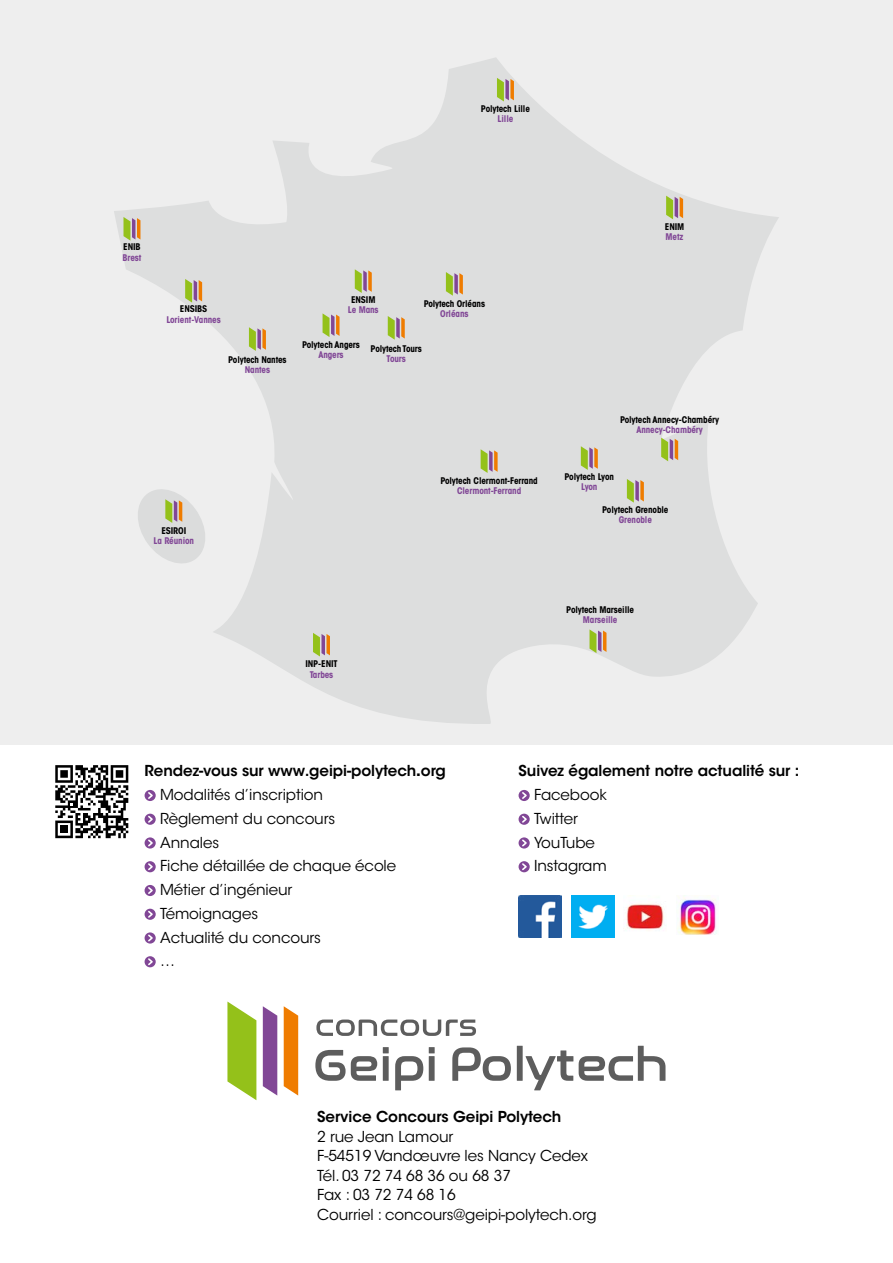
<style>
.page{position:relative;width:893px;height:1263px;background:#fff}
.page>*{position:absolute;margin:0;border:0;box-sizing:border-box;transform-origin:0 0}
.t1{font:15px/23.7px "ITC Avant Garde Std";letter-spacing:-.005em;color:#000}
.t2{font:600 15px "ITC Avant Garde Std";letter-spacing:-.005em;color:#000}
.t3{font:700 condensed 9.15px "ITC Avant Garde Std";letter-spacing:-.01em;color:#000}
.t4{font:700 condensed 9.15px "ITC Avant Garde Std";letter-spacing:-.01em;color:#814796}
.s1{font-weight:600}
.s2{font-weight:700;font-stretch:condensed}
.s3{font-weight:700}
</style>
<div class="page">
<div style="left:0;top:0;width:893px;height:744px;background:#eee"></div>
<svg style="left:114px;top:58px;width:665px;height:666px;fill:#dddede"></svg>
<svg style="left:55px;top:765px;width:73px;height:73px"></svg>
<div style="left:145px;top:790px;width:11px;height:11px;background:#814796;border-radius:50%"></div>
<svg style="left:147px;top:790px;width:7px;height:10px"></svg>
<div style="left:145px;top:814px;width:11px;height:11px;background:#814796;border-radius:50%"></div>
<svg style="left:147px;top:814px;width:7px;height:10px"></svg>
<div style="left:145px;top:837px;width:11px;height:11px;background:#814796;border-radius:50%"></div>
<svg style="left:147px;top:838px;width:7px;height:10px"></svg>
<div style="left:145px;top:861px;width:11px;height:11px;background:#814796;border-radius:50%"></div>
<svg style="left:147px;top:862px;width:7px;height:10px"></svg>
<div style="left:145px;top:885px;width:11px;height:11px;background:#814796;border-radius:50%"></div>
<svg style="left:147px;top:885px;width:7px;height:10px"></svg>
<div style="left:145px;top:909px;width:11px;height:11px;background:#814796;border-radius:50%"></div>
<svg style="left:147px;top:909px;width:7px;height:10px"></svg>
<div style="left:145px;top:932px;width:11px;height:11px;background:#814796;border-radius:50%"></div>
<svg style="left:147px;top:933px;width:7px;height:10px"></svg>
<div style="left:145px;top:956px;width:11px;height:11px;background:#814796;border-radius:50%"></div>
<svg style="left:147px;top:957px;width:7px;height:10px"></svg>
<svg style="left:316px;top:1019px;width:160px;height:17px"></svg>
<svg style="left:383px;top:1047px;width:6px;height:6px"></svg>
<svg style="left:429px;top:1047px;width:6px;height:6px"></svg>
<svg style="left:315px;top:1050px;width:62px;height:31px"></svg>
<div style="left:383px;top:1056px;width:6px;height:25px;background:#5d5d5d"></div>
<svg style="left:395px;top:1056px;width:28px;height:34px"></svg>
<div style="left:429px;top:1056px;width:6px;height:25px;background:#5d5d5d"></div>
<div style="left:517px;top:1046px;width:6px;height:35px;background:#5d5d5d"></div>
<svg style="left:526px;top:1050px;width:47px;height:40px"></svg>
<svg style="left:579px;top:1046px;width:86px;height:35px"></svg>
<svg style="left:452px;top:1047px;width:59px;height:34px"></svg>
<svg style="left:227px;top:1001px;width:29px;height:99px"></svg>
<svg style="left:263px;top:1006px;width:14px;height:89px"></svg>
<svg style="left:284px;top:1006px;width:14px;height:89px"></svg>
<svg style="left:589px;top:629px;width:17px;height:24px"></svg>
<svg style="left:313px;top:633px;width:17px;height:23px"></svg>
<svg style="left:134px;top:484px;width:75px;height:85px"></svg>
<svg style="left:249px;top:327px;width:17px;height:24px"></svg>
<svg style="left:323px;top:313px;width:17px;height:24px"></svg>
<svg style="left:388px;top:316px;width:17px;height:24px"></svg>
<svg style="left:481px;top:449px;width:17px;height:24px"></svg>
<svg style="left:123px;top:217px;width:17px;height:24px"></svg>
<svg style="left:446px;top:272px;width:17px;height:24px"></svg>
<svg style="left:627px;top:479px;width:17px;height:24px"></svg>
<svg style="left:661px;top:438px;width:17px;height:23px"></svg>
<svg style="left:355px;top:269px;width:17px;height:24px"></svg>
<svg style="left:666px;top:196px;width:17px;height:23px"></svg>
<svg style="left:497px;top:78px;width:17px;height:23px"></svg>
<svg style="left:581px;top:446px;width:17px;height:24px"></svg>
<svg style="left:185px;top:279px;width:17px;height:24px"></svg>
<div style="left:519px;top:790px;width:11px;height:11px;background:#814796;border-radius:50%"></div>
<svg style="left:521px;top:790px;width:7px;height:10px"></svg>
<div style="left:519px;top:814px;width:11px;height:11px;background:#814796;border-radius:50%"></div>
<svg style="left:521px;top:814px;width:7px;height:10px"></svg>
<div style="left:519px;top:837px;width:11px;height:11px;background:#814796;border-radius:50%"></div>
<svg style="left:521px;top:838px;width:7px;height:10px"></svg>
<div style="left:519px;top:861px;width:11px;height:11px;background:#814796;border-radius:50%"></div>
<svg style="left:521px;top:862px;width:7px;height:10px"></svg>
<img style="left:519px;top:895px;width:42px;height:43px">
<img style="left:572px;top:895px;width:42px;height:43px">
<img style="left:626px;top:895px;width:38px;height:35px">
<div style="left:676px;top:895px;width:42px;height:43px;background:linear-gradient(to right,#fff,#fff)"></div>
<img style="left:676px;top:895px;width:42px;height:39px">
<p class="t3" style="left:481px;top:103px;width:50px">Polytech Lille</p>
<p class="t4" style="left:497px;top:113px;width:17px">Lille</p>
<p class="t3" style="left:123px;top:241px;width:19px">ENIB</p>
<p class="t4" style="left:123px;top:251px;width:20px">Brest</p>
<p class="t3" style="left:180px;top:303px;width:29px">ENSIBS</p>
<p class="t4" style="left:166px;top:313px;width:56px">Lorient-Vannes</p>
<p class="t3" style="left:228px;top:353px;width:60px">Polytech Nantes</p>
<p class="t4" style="left:245px;top:364px;width:27px">Nantes</p>
<p class="t3" style="left:351px;top:293px;width:26px">ENSIM</p>
<p class="t4" style="left:348px;top:304px;width:32px">Le Mans</p>
<p class="t3" style="left:424px;top:297px;width:63px">Polytech Orléans</p>
<p class="t4" style="left:440px;top:308px;width:30px">Orléans</p>
<p class="t3" style="left:302px;top:338px;width:59px">Polytech Angers</p>
<p class="t4" style="left:318px;top:349px;width:27px">Angers</p>
<p class="t3" style="left:371px;top:342px;width:53px">Polytech Tours</p>
<p class="t4" style="left:387px;top:353px;width:21px">Tours</p>
<p class="t3" style="left:161px;top:525px;width:26px">ESIROI</p>
<p class="t4" style="left:153px;top:535px;width:42px">La Réunion</p>
<p class="t3" style="left:440px;top:475px;width:99px">Polytech Clermont-Ferrand</p>
<p class="t4" style="left:457px;top:485px;width:66px">Clermont-Ferrand</p>
<p class="t3" style="left:305px;top:658px;width:34px">INP-ENIT</p>
<p class="t4" style="left:310px;top:668px;width:25px">Tarbes</p>
<p class="t3" style="left:665px;top:221px;width:21px">ENIM</p>
<p class="t4" style="left:666px;top:231px;width:19px">Metz</p>
<p class="t3" style="left:620px;top:414px;width:101px">Polytech Annecy-Chambéry</p>
<p class="t4" style="left:636px;top:424px;width:68px">Annecy-Chambéry</p>
<p class="t3" style="left:565px;top:470px;width:51px">Polytech Lyon</p>
<p class="t4" style="left:581px;top:481px;width:18px">Lyon</p>
<p class="t3" style="left:602px;top:504px;width:68px">Polytech Grenoble</p>
<p class="t4" style="left:619px;top:514px;width:35px">Grenoble</p>
<p class="t3" style="left:566px;top:604px;width:69px">Polytech Marseille</p>
<p class="t4" style="left:583px;top:614px;width:36px">Marseille</p>
<p class="t1" style="left:160px;top:759px;width:287px;text-indent:-16px"><span class="s1">Rendez-vous sur www</span><span class="s2">.</span><span class="s1">geipi-polytech</span><span class="s3">.</span><span class="s1">org<br></span>Modalités d’inscription<br>Règlement du concours<br>Annales<br>Fiche détaillée de chaque école<br>Métier d’ingénieur<br>Témoignages<br>Actualité du concours<br>…</p>
<p class="t2" style="left:519px;top:761px;width:282px">Suivez également notre actualité sur :</p>
<p class="t1" style="left:534px;top:783px;width:74px">Facebook<br>Twitter<br>YouTube<br>Instagram</p>
<p class="t2" style="left:317px;top:1107px;width:246px">Service Concours Geipi Polytech</p>
<p class="t1" style="left:317px;top:1127px;width:281px;line-height:19.5px">2 rue Jean Lamour<br>F-54519 Vandœuvre les Nancy Cedex<br>Tél. 03 72 74 68 36 ou 68 37<br>Fax : 03 72 74 68 16<br>Courriel : concours@geipi-polytech.org</p>
</div>
